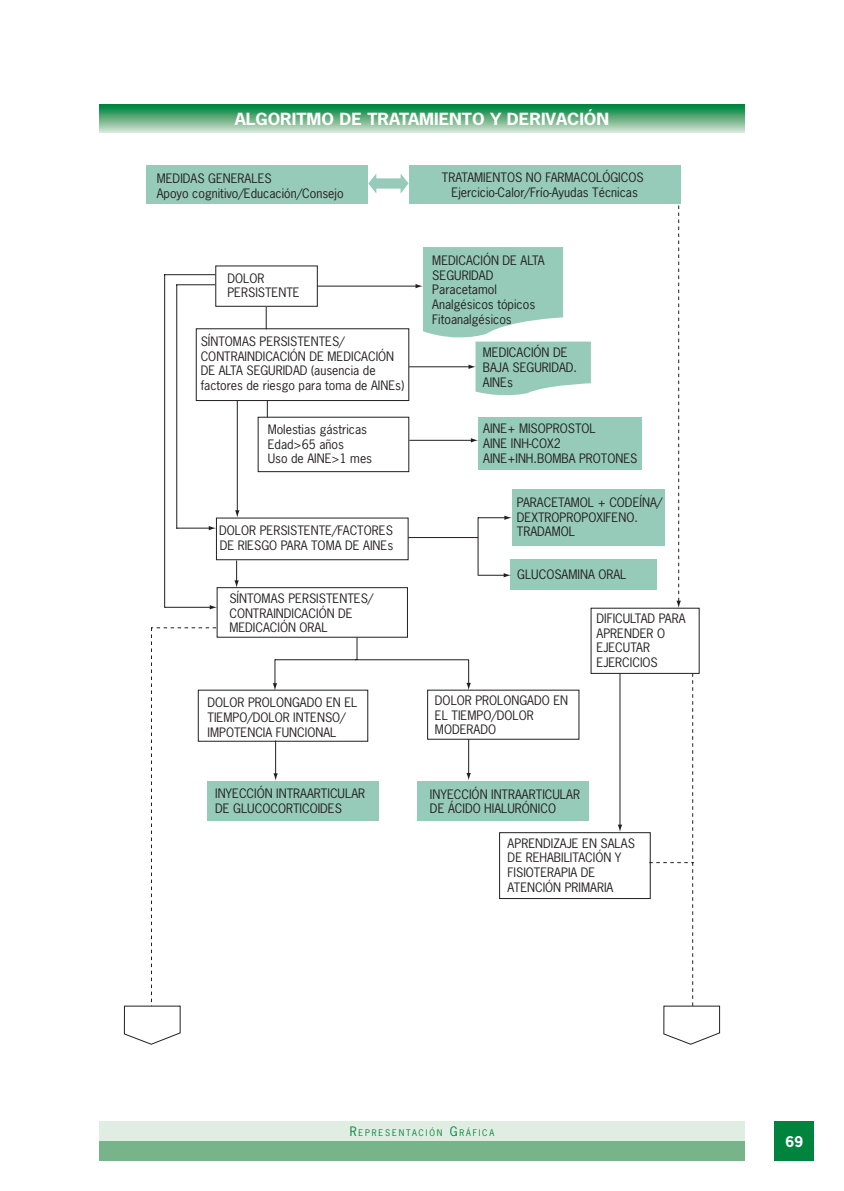
<style>
.page{position:relative;width:844px;height:1191px;background:#fff}
.page>*{position:absolute;margin:0;border:0;box-sizing:border-box;transform-origin:0 0}
.t1{font:700 15.75px "News Gothic";color:#fff;scale:1.11 1}
.t2{font:700 14px "News Gothic";color:#fff}
.t3{font:12.25px/14.7px "News Gothic";color:#231f20}
.t4{font:8.58px "News Gothic";letter-spacing:.215em;color:#00843d}
.s1{font-size:12.25px}
</style>
<div class="page">
<div style="left:774px;top:1121px;width:40px;height:40px;background:#00843d"></div>
<div style="left:99px;top:1141px;width:645px;height:20px;background:#77b48a"></div>
<div style="left:99px;top:1121px;width:645px;height:20px;background:#e0ede2"></div>
<div style="left:99px;top:104px;width:645px;height:28px;background:linear-gradient(to bottom,#007d31,#ccdbca)"></div>
<div style="left:146px;top:166px;width:221px;height:38px;background:#96cab9"></div>
<div style="left:408px;top:165px;width:272px;height:39px;background:#96cab9"></div>
<svg style="left:195px;top:265px;width:214px;height:295px"></svg>
<div style="left:478px;top:417px;width:163px;height:53px;background:#96cab9"></div>
<div style="left:511px;top:489px;width:153px;height:56px;background:#96cab9"></div>
<div style="left:510px;top:559px;width:146px;height:31px;background:#96cab9"></div>
<svg style="left:197px;top:587px;width:502px;height:312px"></svg>
<div style="left:207px;top:781px;width:171px;height:39px;background:#96cab9"></div>
<div style="left:417px;top:781px;width:172px;height:39px;background:#96cab9"></div>
<hr style="left:317px;top:286px;width:100px;height:1px;background:#231f20">
<hr style="left:409px;top:366px;width:61px;height:1px;background:#231f20">
<hr style="left:409px;top:440px;width:63px;height:1px;background:#231f20">
<svg style="left:470px;top:438px;width:8px;height:4px"></svg>
<hr style="left:408px;top:537px;width:70px;height:1px;background:#231f20">
<hr style="left:477px;top:517px;width:1px;height:58px;background:#231f20">
<svg style="left:478px;top:515px;width:33px;height:5px"></svg>
<svg style="left:478px;top:573px;width:33px;height:4px"></svg>
<svg style="left:266px;top:307px;width:1px;height:22px"></svg>
<svg style="left:267px;top:400px;width:1px;height:17px"></svg>
<hr style="left:237px;top:400px;width:1px;height:112px;background:#231f20">
<svg style="left:235px;top:510px;width:4px;height:8px"></svg>
<hr style="left:176px;top:284px;width:39px;height:1px;background:#231f20">
<hr style="left:176px;top:285px;width:1px;height:244px;background:#231f20">
<hr style="left:177px;top:528px;width:33px;height:1px;background:#231f20">
<svg style="left:209px;top:526px;width:7px;height:4px"></svg>
<hr style="left:164px;top:274px;width:51px;height:1px;background:#231f20">
<hr style="left:164px;top:275px;width:1px;height:332px;background:#231f20">
<hr style="left:165px;top:607px;width:46px;height:1px;background:#231f20">
<svg style="left:210px;top:605px;width:7px;height:4px"></svg>
<svg style="left:234px;top:560px;width:5px;height:28px"></svg>
<svg style="left:356px;top:637px;width:1px;height:22px"></svg>
<hr style="left:355px;top:659px;width:113px;height:1px;background:#231f20">
<svg style="left:466px;top:660px;width:4px;height:29px"></svg>
<hr style="left:275px;top:659px;width:81px;height:1px;background:#231f20">
<svg style="left:273px;top:659px;width:4px;height:31px"></svg>
<hr style="left:619px;top:673px;width:1px;height:153px;background:#231f20">
<svg style="left:617px;top:824px;width:5px;height:8px"></svg>
<hr style="left:468px;top:739px;width:1px;height:35px;background:#231f20">
<svg style="left:466px;top:773px;width:4px;height:7px"></svg>
<hr style="left:275px;top:740px;width:1px;height:35px;background:#231f20">
<svg style="left:273px;top:773px;width:5px;height:7px"></svg>
<svg style="left:676px;top:205px;width:4px;height:403px"></svg>
<svg style="left:415px;top:247px;width:175px;height:149px"></svg>
<svg style="left:368px;top:174px;width:40px;height:20px"></svg>
<svg style="left:124px;top:627px;width:92px;height:417px"></svg>
<svg style="left:649px;top:673px;width:70px;height:371px"></svg>
<p class="t1" style="left:235px;top:108px;width:339px">ALGORITMO DE TRATAMIENTO Y DERIVACIÓN</p>
<p class="t3" style="left:157px;top:171px;width:188px">MEDIDAS GENERALES<br>Apoyo cognitivo/Educación/Consejo</p>
<p class="t3" style="left:441px;top:170px;width:203px">TRATAMIENTOS NO FARMACOLÓGICOS</p>
<p class="t3" style="left:451px;top:185px;width:188px">Ejercicio-Calor/Frío-Ayudas Técnicas</p>
<p class="t3" style="left:227px;top:270px;width:74px">DOLOR<br>PERSISTENTE</p>
<p class="t3" style="left:201px;top:334px;width:205px">SÍNTOMAS PERSISTENTES/<br>CONTRAINDICACIÓN DE MEDICACIÓN<br>DE ALTA SEGURIDAD (ausencia de factores de riesgo para toma de AINEs)</p>
<p class="t3" style="left:267px;top:422px;width:106px">Molestias gástricas<br>Edad&gt;65 años<br>Uso de AINE&gt;1 mes</p>
<p class="t3" style="left:219px;top:523px;width:175px">DOLOR PERSISTENTE/FACTORES<br>DE RIESGO PARA TOMA DE AINEs</p>
<p class="t3" style="left:229px;top:591px;width:145px">SÍNTOMAS PERSISTENTES/<br>CONTRAINDICACIÓN DE<br>MEDICACIÓN ORAL</p>
<p class="t3" style="left:207px;top:695px;width:151px">DOLOR PROLONGADO EN EL<br>TIEMPO/DOLOR INTENSO/<br>IMPOTENCIA FUNCIONAL</p>
<p class="t3" style="left:432px;top:253px;width:114px">MEDICACIÓN DE ALTA<br>SEGURIDAD<br>Paracetamol<br>Analgésicos tópicos<br>Fitoanalgésicos</p>
<p class="t3" style="left:482px;top:345px;width:96px">MEDICACIÓN DE<br>BAJA SEGURIDAD.<br>AINEs</p>
<p class="t3" style="left:483px;top:421px;width:156px">AINE+ MISOPROSTOL<br>AINE INH-COX2<br>AINE+INH.BOMBA PROTONES</p>
<p class="t3" style="left:516px;top:495px;width:147px">PARACETAMOL + CODEÍNA/<br>DEXTROPROPOXIFENO.<br>TRADAMOL</p>
<p class="t3" style="left:517px;top:567px;width:111px">GLUCOSAMINA ORAL</p>
<p class="t3" style="left:435px;top:692px;width:135px">DOLOR PROLONGADO EN<br>EL TIEMPO/DOLOR<br>MODERADO</p>
<p class="t3" style="left:596px;top:611px;width:91px">DIFICULTAD PARA<br>APRENDER O<br>EJECUTAR<br>EJERCICIOS</p>
<p class="t3" style="left:215px;top:785px;width:151px">INYECCIÓN INTRAARTICULAR<br>DE GLUCOCORTICOIDES</p>
<p class="t3" style="left:430px;top:786px;width:151px">INYECCIÓN INTRAARTICULAR<br>DE ÁCIDO HIALURÓNICO</p>
<p class="t3" style="left:507px;top:835px;width:129px">APRENDIZAJE EN SALAS<br>DE REHABILITACIÓN Y<br>FISIOTERAPIA DE<br>ATENCIÓN PRIMARIA</p>
<p class="t4" style="left:349px;top:1127px;width:146px"><span class="s1">R</span>EPRESENTACIÓN <span class="s1">G</span>RÁFICA</p>
<p class="t2" style="left:785px;top:1132px;width:19px">69</p>
</div>
